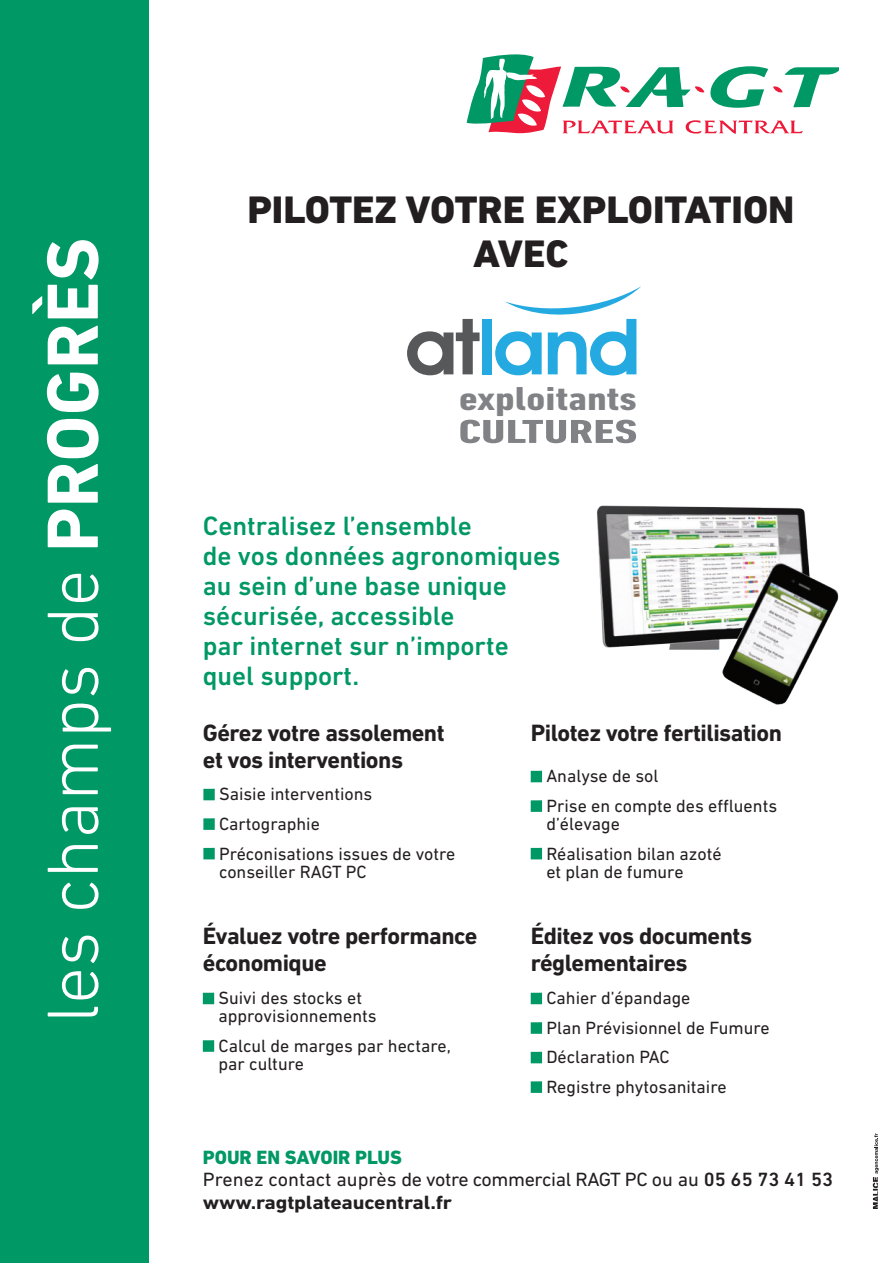
<style>
.page{position:relative;width:893px;height:1263px;background:#fff}
.page>*{position:absolute;margin:0;border:0;box-sizing:border-box;transform-origin:0 0}
.t1{font:300 73.65px "DIN Next LT Pro";color:#fff}
.t2{font:800 39px/43.5px "DIN Next LT Pro";color:#231f20;text-align:center}
.t3{font:700 condensed 33.75px/33.2px "DIN Next LT Pro";color:#808285;scale:1.4 1}
.t4{font:500 27px/30px "DIN Next LT Pro";color:#009864}
.t5{font:700 24px/27px "DIN Next LT Pro";letter-spacing:-.02em;color:#231f20}
.t6{font:19.5px/22.5px "DIN Next LT Pro";letter-spacing:-.02em;color:#231f20}
.t7{font:18px/29.5px "DIN Next LT Pro";color:#231f20}
.s1{font-weight:700}
.s2{font-weight:800;color:#009864}
.s3{font-weight:500}
</style>
<div class="page">
<div style="left:0;top:0;width:149px;height:1263px;background:#009864"></div>
<svg style="left:203px;top:789px;width:12px;height:11px"></svg>
<svg style="left:203px;top:818px;width:12px;height:12px"></svg>
<svg style="left:203px;top:848px;width:12px;height:11px"></svg>
<svg style="left:203px;top:993px;width:11px;height:11px"></svg>
<svg style="left:203px;top:1040px;width:11px;height:12px"></svg>
<svg style="left:531px;top:993px;width:11px;height:11px"></svg>
<svg style="left:531px;top:1022px;width:11px;height:12px"></svg>
<svg style="left:531px;top:1052px;width:11px;height:11px"></svg>
<svg style="left:531px;top:1081px;width:11px;height:12px"></svg>
<svg style="left:531px;top:771px;width:11px;height:11px"></svg>
<svg style="left:531px;top:800px;width:11px;height:12px"></svg>
<svg style="left:531px;top:848px;width:11px;height:11px"></svg>
<svg style="left:873px;top:1133px;width:6px;height:76px"></svg>
<svg style="left:467px;top:54px;width:372px;height:80px"></svg>
<img style="left:597px;top:505px;width:242px;height:200px">
<svg style="left:407px;top:319px;width:73px;height:56px"></svg>
<div style="left:482px;top:319px;width:10px;height:55px;background:#24aae1"></div>
<svg style="left:495px;top:286px;width:146px;height:89px"></svg>
<h1 class="t1" style="left:30px;top:1023px;width:787px;rotate:-90deg">les champs de <span class="s1">PROGRÈS</span></h1>
<h2 class="t2" style="left:247px;top:188px;width:549px">PILOTEZ VOTRE EXPLOITATION<br>AVEC</h2>
<h3 class="t3" style="left:458px;top:382px;width:129px">exploitants<br>CULTURES</h3>
<h3 class="t4" style="left:203px;top:510px;width:359px">Centralisez l’ensemble<br>de vos données agronomiques au sein d’une base unique sécurisée, accessible<br>par internet sur n’importe quel support.</h3>
<h3 class="t5" style="left:203px;top:719px;width:243px">Gérez votre assolement et vos interventions</h3>
<p class="t7" style="left:219px;top:779px;width:238px">Saisie interventions<br>Cartographie<br>Préconisations issues de votre</p>
<p class="t7" style="left:219px;top:856px;width:149px">conseiller RAGT PC</p>
<h3 class="t5" style="left:203px;top:922px;width:276px">Évaluez votre performance économique</h3>
<p class="t7" style="left:218px;top:989px;width:160px;line-height:18px">Suivi des stocks et approvisionnements</p>
<p class="t7" style="left:218px;top:1036px;width:234px;line-height:18px">Calcul de marges par hectare, par culture</p>
<h3 class="t5" style="left:531px;top:719px;width:253px">Pilotez votre fertilisation</h3>
<p class="t7" style="left:546px;top:761px;width:232px">Analyse de sol<br>Prise en compte des effluents</p>
<p class="t7" style="left:546px;top:809px;width:177px">d’élevage<br>Réalisation bilan azoté</p>
<p class="t7" style="left:546px;top:856px;width:139px">et plan de fumure</p>
<h3 class="t5" style="left:531px;top:922px;width:223px">Éditez vos documents réglementaires</h3>
<p class="t7" style="left:546px;top:983px;width:225px">Cahier d’épandage<br>Plan Prévisionnel de Fumure<br>Déclaration PAC<br>Registre phytosanitaire</p>
<p class="t6" style="left:203px;top:1146px;width:632px"><span class="s2">POUR EN SAVOIR PLUS<br></span>Prenez contact auprès de votre commercial RAGT PC ou au <span class="s3">05 65 73 41 53 </span><span class="s1">www.ragtplateaucentral.fr</span></p>
</div>
